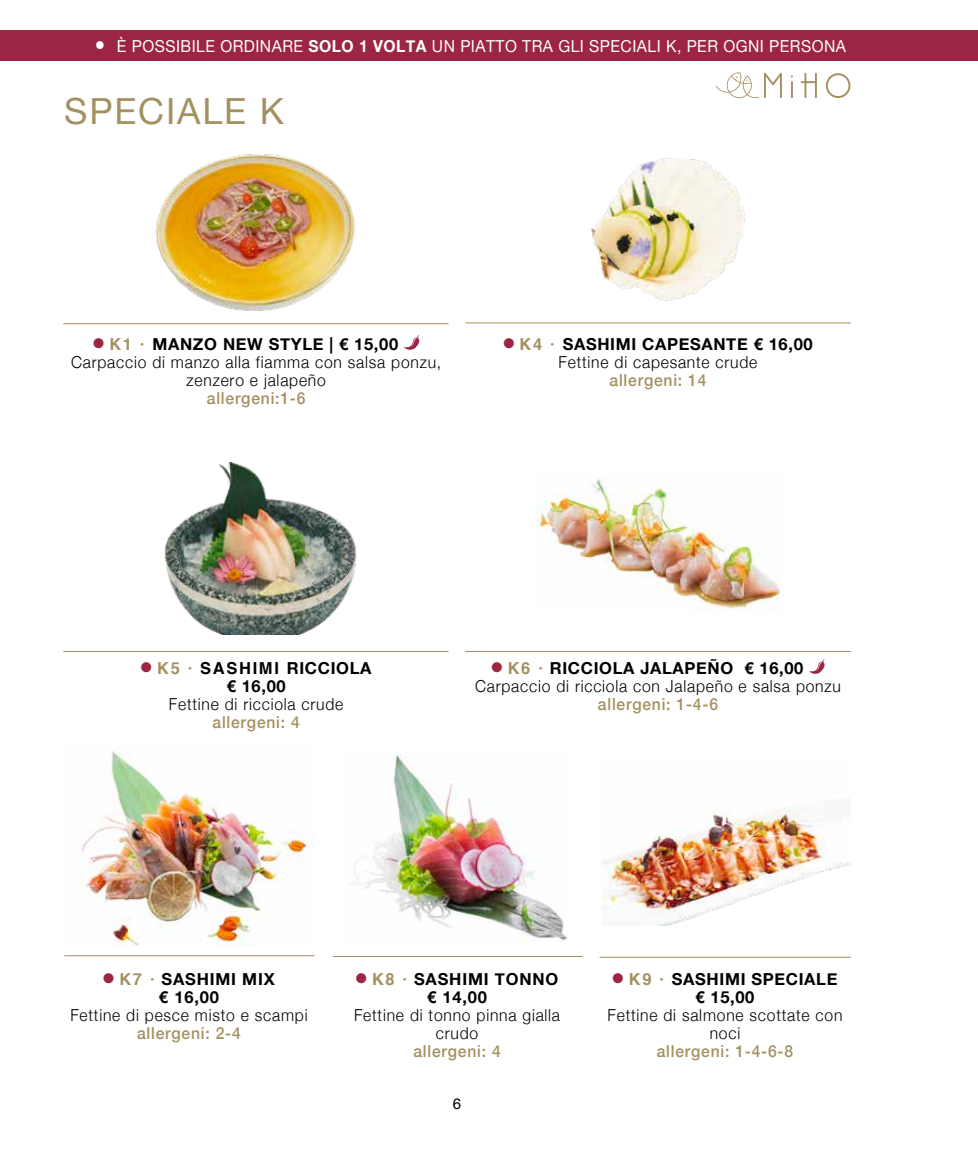
<style>
.page{position:relative;width:978px;height:1149px;background:#fff}
.page>*{position:absolute;margin:0;border:0;box-sizing:border-box;transform-origin:0 0}
.t1{font:36px "Helvetica Neue";letter-spacing:.05em;color:#a39161}
.t2{font:300 16.5px/18px "Helvetica Neue";letter-spacing:.05em;color:#000;text-align:center;scale:.95 1}
.t3{font:700 16.5px/18px "Helvetica Neue";letter-spacing:.04em;color:#000;text-align:center}
.t4{font:500 16.5px "Helvetica Neue";letter-spacing:.05em;color:#a39161;scale:.95 1}
.t5{font:16.5px "Helvetica Neue";letter-spacing:.03em;color:#fff;scale:.95 1}
.t6{font:15px "Helvetica";color:#000}
.s1{font-size:36px}
.s2{font-weight:700}
.s3{color:#9c2543}
.s4{font-family:"Helvetica";color:#a39161}
.s5{font-family:"Helvetica";font-weight:700;color:#a39161}
.s6{font-family:"Helvetica"}
</style>
<div class="page">
<svg style="left:801px;top:73px;width:16px;height:25px"></svg>
<svg style="left:826px;top:73px;width:24px;height:25px"></svg>
<svg style="left:791px;top:75px;width:2px;height:23px"></svg>
<svg style="left:716px;top:72px;width:66px;height:26px"></svg>
<svg style="left:404px;top:335px;width:15px;height:14px"></svg>
<img style="left:352px;top:751px;width:216px;height:189px">
<img style="left:79px;top:751px;width:229px;height:195px">
<img style="left:601px;top:809px;width:249px;height:116px">
<img style="left:591px;top:158px;width:154px;height:143px">
<img style="left:164px;top:462px;width:193px;height:172px">
<img style="left:155px;top:154px;width:201px;height:157px">
<div style="left:0;top:31px;width:978px;height:30px;background:#9c2543"></div>
<svg style="left:809px;top:659px;width:16px;height:14px"></svg>
<img style="left:537px;top:475px;width:244px;height:136px">
<hr style="left:333px;top:955px;width:250px;height:1px;background:#a39161">
<hr style="left:64px;top:955px;width:251px;height:1px;background:#a39161">
<hr style="left:600px;top:956px;width:251px;height:1px;background:#a39161">
<hr style="left:63px;top:323px;width:386px;height:1px;background:#a39161">
<hr style="left:63px;top:651px;width:386px;height:1px;background:#a39161">
<hr style="left:465px;top:322px;width:386px;height:1px;background:#a39161">
<hr style="left:465px;top:651px;width:386px;height:1px;background:#a39161">
<p class="t5" style="left:94px;top:34px;width:793px"><span class="s1">•</span> È POSSIBILE ORDINARE <span class="s2">SOLO 1 VOLTA</span> UN PIATTO TRA GLI SPECIALI K, PER OGNI PERSONA</p>
<h1 class="t1" style="left:64px;top:85px;width:221px">SPECIALE K</h1>
<p class="t3" style="left:93px;top:335px;width:307px"><span class="s3">●</span> <span class="s4">K1 ·</span> MANZO NEW STYLE | € 15,00</p>
<p class="t2" style="left:71px;top:351px;width:391px">Carpaccio di manzo alla fiamma con salsa ponzu,</p>
<p class="t2" style="left:186px;top:369px;width:148px">zenzero e jalapeño</p>
<p class="t4" style="left:207px;top:384px;width:105px">allergeni:1-6</p>
<p class="t2" style="left:503px;top:333px;width:327px"><span class="s3">●</span> <span class="s5">K4 ·</span> <span class="s2">SASHIMI CAPESANTE € 16,00<br></span>Fettine di capesante crude</p>
<p class="t4" style="left:610px;top:366px;width:103px">allergeni: 14</p>
<p class="t3" style="left:141px;top:659px;width:232px"><span class="s3">●</span> <span class="s4">K5 ·</span> <span class="s6">SASHIMI</span> RICCIOLA € 16,00</p>
<p class="t2" style="left:169px;top:693px;width:185px">Fettine di ricciola crude</p>
<p class="t4" style="left:213px;top:708px;width:93px">allergeni: 4</p>
<p class="t2" style="left:475px;top:657px;width:387px;text-align:left;text-indent:16px"><span class="s3">●</span> <span class="s5">K6 ·</span> <span class="s2">RICCIOLA JALAPEÑO € 16,00<br></span>Carpaccio di ricciola con Jalapeño e salsa ponzu</p>
<p class="t4" style="left:598px;top:690px;width:128px">allergeni: 1-4-6</p>
<p class="t3" style="left:103px;top:970px;width:173px"><span class="s3">●</span> <span class="s4">K7 ·</span> SASHIMI MIX € 16,00</p>
<p class="t2" style="left:70px;top:1004px;width:251px">Fettine di pesce misto e scampi</p>
<p class="t4" style="left:137px;top:1019px;width:111px">allergeni: 2-4</p>
<p class="t3" style="left:356px;top:970px;width:204px"><span class="s3">●</span> <span class="s4">K8 ·</span> SASHIMI TONNO € 14,00</p>
<p class="t2" style="left:354px;top:1004px;width:218px">Fettine di tonno pinna gialla crudo</p>
<p class="t4" style="left:413px;top:1037px;width:93px">allergeni: 4</p>
<p class="t6" style="left:453px;top:1091px;width:10px">6</p>
<p class="t3" style="left:613px;top:970px;width:226px"><span class="s3">●</span> <span class="s4">K9 ·</span> SASHIMI SPECIALE € 15,00</p>
<p class="t2" style="left:608px;top:1004px;width:249px">Fettine di salmone scottate con noci</p>
<p class="t4" style="left:657px;top:1037px;width:145px">allergeni: 1-4-6-8</p>
</div>
